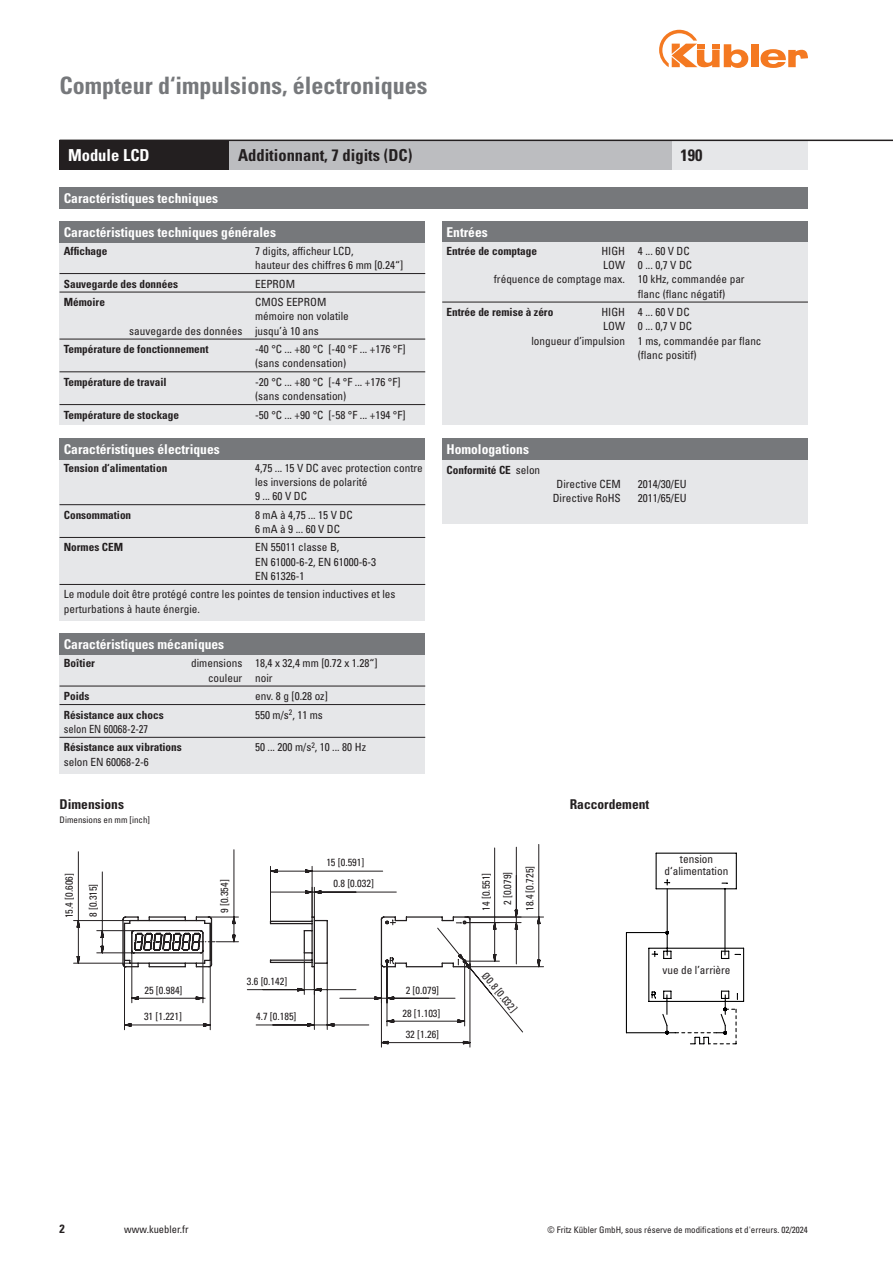
<style>
.page{position:relative;width:893px;height:1263px;background:#fff}
.page>*{position:absolute;margin:0;border:0;box-sizing:border-box;transform-origin:0 0}
.t1{font:700 condensed 24px "Univers LT Std";color:#76787b}
.t2{font:700 condensed 16.5px "Univers LT Std";color:#231f20}
.t3{font:700 condensed 16.5px "Univers LT Std";color:#fff}
.t4{font:700 condensed 13.5px "Univers LT Std";color:#fff}
.t5{font:700 condensed 13.5px "Univers LT Std";color:#231f20}
.t6{font:700 condensed 12px "Univers LT Std";color:#231f20}
.t7{font:condensed 11.25px/14.2px "Univers LT Std";color:#231f20}
.t8{font:700 condensed 11.25px "Univers LT Std";color:#231f20}
.t9{font:condensed 11.25px "Univers LT Std";color:#231f20;scale:.94 1}
.t10{font:condensed 10.5px "Univers LT Std";color:#231f20}
.t11{font:condensed 10.35px/21.5px "Univers";color:#231f20;text-align:center}
.t12{font:condensed 9px "Univers LT Std";color:#231f20}
.s1{font-weight:400}
</style>
<div class="page">
<div style="left:751px;top:44px;width:7px;height:23px;background:#f47921"></div>
<svg style="left:760px;top:49px;width:48px;height:19px"></svg>
<svg style="left:659px;top:30px;width:89px;height:38px"></svg>
<svg style="left:73px;top:844px;width:471px;height:200px"></svg>
<svg style="left:626px;top:853px;width:118px;height:191px"></svg>
<div style="left:60px;top:242px;width:365px;height:183px;background:#e6e7e9"></div>
<hr style="left:60px;top:273px;width:365px;height:1px;background:#231f20">
<hr style="left:60px;top:292px;width:365px;height:1px;background:#231f20">
<hr style="left:60px;top:339px;width:365px;height:1px;background:#231f20">
<hr style="left:60px;top:372px;width:365px;height:1px;background:#231f20">
<hr style="left:60px;top:404px;width:365px;height:1px;background:#231f20">
<div style="left:60px;top:655px;width:365px;height:119px;background:#e6e7e9"></div>
<hr style="left:60px;top:686px;width:365px;height:1px;background:#231f20">
<hr style="left:60px;top:704px;width:365px;height:1px;background:#231f20">
<hr style="left:60px;top:737px;width:365px;height:1px;background:#231f20">
<div style="left:60px;top:459px;width:365px;height:162px;background:#e6e7e9"></div>
<hr style="left:60px;top:504px;width:365px;height:1px;background:#231f20">
<hr style="left:60px;top:537px;width:365px;height:1px;background:#231f20">
<hr style="left:60px;top:584px;width:365px;height:1px;background:#231f20">
<div style="left:60px;top:221px;width:365px;height:21px;background:#76787b"></div>
<div style="left:60px;top:634px;width:365px;height:21px;background:#76787b"></div>
<div style="left:442px;top:221px;width:366px;height:21px;background:#76787b"></div>
<div style="left:60px;top:438px;width:365px;height:21px;background:#76787b"></div>
<div style="left:442px;top:242px;width:366px;height:183px;background:#e6e7e9"></div>
<hr style="left:442px;top:302px;width:366px;height:1px;background:#231f20">
<div style="left:658px;top:855px;width:77px;height:23px;background:#fff"></div>
<div style="left:654px;top:966px;width:85px;height:17px;background:#fff"></div>
<div style="left:60px;top:140px;width:170px;height:30px;background:#231f20"></div>
<div style="left:672px;top:140px;width:136px;height:30px;background:#e6e7e9"></div>
<div style="left:230px;top:140px;width:442px;height:30px;background:#bcbdc0"></div>
<div style="left:60px;top:187px;width:748px;height:21px;background:#76787b"></div>
<div style="left:442px;top:438px;width:366px;height:85px;background:#e6e7e9"></div>
<div style="left:442px;top:438px;width:366px;height:21px;background:#76787b"></div>
<hr style="left:60px;top:140px;width:833px;height:1px;background:#231f20">
<h1 class="t1" style="left:60px;top:71px;width:369px">Compteur d‘impulsions, électroniques</h1>
<h2 class="t3" style="left:68px;top:145px;width:83px">Module LCD</h2>
<h2 class="t2" style="left:238px;top:145px;width:176px">Additionnant, 7 digits (DC)</h2>
<h2 class="t2" style="left:680px;top:145px;width:23px">190</h2>
<p class="t4" style="left:64px;top:190px;width:156px">Caractéristiques techniques</p>
<p class="t4" style="left:64px;top:224px;width:214px">Caractéristiques techniques générales</p>
<p class="t8" style="left:64px;top:244px;width:45px">Affichage</p>
<p class="t7" style="left:255px;top:243px;width:150px">7 digits, afficheur LCD,<br>hauteur des chiffres 6 mm [0.24“]</p>
<p class="t8" style="left:64px;top:277px;width:116px">Sauvegarde des données</p>
<p class="t7" style="left:255px;top:276px;width:42px">EEPROM</p>
<p class="t8" style="left:64px;top:295px;width:43px">Mémoire</p>
<p class="t7" style="left:255px;top:295px;width:73px">CMOS EEPROM</p>
<p class="t7" style="left:255px;top:309px;width:95px">mémoire non volatile</p>
<p class="t7" style="left:129px;top:323px;width:191px">sauvegarde des données jusqu’à 10 ans</p>
<p class="t8" style="left:64px;top:342px;width:146px">Température de fonctionnement</p>
<p class="t7" style="left:255px;top:342px;width:152px">-40 °C ... +80 °C [-40 °F ... +176 °F] (sans condensation)</p>
<p class="t8" style="left:64px;top:375px;width:104px">Température de travail</p>
<p class="t7" style="left:255px;top:375px;width:147px">-20 °C ... +80 °C [-4 °F ... +176 °F] (sans condensation)</p>
<p class="t8" style="left:64px;top:408px;width:117px">Température de stockage</p>
<p class="t7" style="left:255px;top:407px;width:152px">-50 °C ... +90 °C [-58 °F ... +194 °F]</p>
<p class="t4" style="left:64px;top:440px;width:157px">Caractéristiques électriques</p>
<p class="t8" style="left:64px;top:461px;width:105px">Tension d‘alimentation</p>
<p class="t7" style="left:255px;top:460px;width:169px">4,75 ... 15 V DC avec protection contre les inversions de polarité<br>9 ... 60 V DC</p>
<p class="t8" style="left:64px;top:508px;width:69px">Consommation</p>
<p class="t7" style="left:255px;top:507px;width:99px">8 mA à 4,75 ... 15 V DC<br>6 mA à 9 ... 60 V DC</p>
<p class="t8" style="left:64px;top:540px;width:61px">Normes CEM</p>
<p class="t7" style="left:255px;top:540px;width:123px">EN 55011 classe B,<br>EN 61000-6-2, EN 61000-6-3<br>EN 61326-1</p>
<p class="t7" style="left:64px;top:587px;width:333px">Le module doit être protégé contre les pointes de tension inductives et les perturbations à haute énergie.</p>
<p class="t4" style="left:64px;top:636px;width:162px">Caractéristiques mécaniques</p>
<p class="t8" style="left:64px;top:656px;width:33px">Boîtier</p>
<p class="t7" style="left:208px;top:656px;width:171px;text-indent:-17px">dimensions 18,4 x 32,4 mm [0.72 x 1.28“] couleur noir</p>
<p class="t8" style="left:64px;top:689px;width:27px">Poids</p>
<p class="t7" style="left:255px;top:689px;width:74px">env. 8 g [0.28 oz]</p>
<p class="t8" style="left:64px;top:708px;width:101px">Résistance aux chocs</p>
<p class="t7" style="left:255px;top:707px;width:69px">550 m/s<sup>2</sup>, 11 ms</p>
<p class="t9" style="left:64px;top:722px;width:91px">selon EN 60068-2-27</p>
<p class="t8" style="left:64px;top:740px;width:120px">Résistance aux vibrations</p>
<p class="t7" style="left:255px;top:740px;width:112px">50 ... 200 m/s<sup>2</sup>, 10 ... 80 Hz</p>
<p class="t7" style="left:64px;top:754px;width:86px">selon EN 60068-2-6</p>
<p class="t5" style="left:60px;top:796px;width:66px">Dimensions</p>
<p class="t12" style="left:60px;top:814px;width:92px">Dimensions en mm [inch]</p>
<p class="t11" style="left:58px;top:918px;width:47px;rotate:-90deg">15.4 [0.606]</p>
<p class="t11" style="left:82px;top:917px;width:35px;rotate:-90deg">8 [0.315]</p>
<p class="t11" style="left:214px;top:913px;width:35px;rotate:-90deg">9 [0.354]</p>
<p class="t11" style="left:326px;top:852px;width:40px">15 [0.591]</p>
<p class="t11" style="left:334px;top:873px;width:42px">0.8 [0.032]</p>
<p class="t4" style="left:446px;top:224px;width:43px">Entrées</p>
<p class="t8" style="left:446px;top:244px;width:92px">Entrée de comptage</p>
<p class="t7" style="left:601px;top:243px;width:90px">HIGH 4 ... 60 V DC</p>
<p class="t7" style="left:603px;top:258px;width:90px">LOW 0 ... 0,7 V DC</p>
<p class="t7" style="left:494px;top:272px;width:252px">fréquence de comptage max. 10 kHz, commandée par</p>
<p class="t7" style="left:638px;top:286px;width:89px">flanc (flanc négatif)</p>
<p class="t8" style="left:446px;top:305px;width:108px">Entrée de remise à zéro</p>
<p class="t7" style="left:601px;top:305px;width:90px">HIGH 4 ... 60 V DC</p>
<p class="t7" style="left:603px;top:319px;width:90px">LOW 0 ... 0,7 V DC</p>
<p class="t7" style="left:531px;top:333px;width:232px">longueur d’impulsion 1 ms, commandée par flanc</p>
<p class="t7" style="left:638px;top:348px;width:60px">(flanc positif)</p>
<p class="t4" style="left:446px;top:440px;width:84px">Homologations</p>
<p class="t8" style="left:446px;top:463px;width:95px">Conformité CE <span class="s1">selon</span></p>
<p class="t7" style="left:553px;top:477px;width:70px;text-align:center">Directive CEM<br>Directive RoHS</p>
<p class="t7" style="left:638px;top:477px;width:50px">2014/30/EU<br>2011/65/EU</p>
<p class="t11" style="left:475px;top:911px;width:41px;rotate:-90deg">14 [0.551]<br>2 [0.079]</p>
<p class="t11" style="left:519px;top:911px;width:47px;rotate:-90deg">18.4 [0.725]</p>
<p class="t5" style="left:570px;top:796px;width:81px">Raccordement</p>
<p class="t7" style="left:665px;top:853px;width:65px;line-height:12px;text-align:center">tension d‘alimentation</p>
<p class="t11" style="left:144px;top:979px;width:40px">25 [0.984]</p>
<p class="t11" style="left:247px;top:970px;width:42px">3.6 [0.142]</p>
<p class="t11" style="left:144px;top:1006px;width:40px">31 [1.221]</p>
<p class="t11" style="left:256px;top:1006px;width:42px">4.7 [0.185]</p>
<p class="t11" style="left:406px;top:979px;width:35px">2 [0.079]</p>
<p class="t11" style="left:402px;top:1002px;width:40px">28 [1.103]<br>32 [1.26]</p>
<p class="t11" style="left:493px;top:966px;width:50px;rotate:51deg">Ø0.8 [0.032]</p>
<p class="t7" style="left:662px;top:963px;width:70px">vue de l’arrière</p>
<p class="t6" style="left:60px;top:1221px;width:7px">2</p>
<p class="t10" style="left:124px;top:1223px;width:66px">www.kuebler.fr</p>
<p class="t12" style="left:548px;top:1224px;width:262px">© Fritz Kübler GmbH, sous réserve de modifications et d'erreurs. 02/2024</p>
</div>
